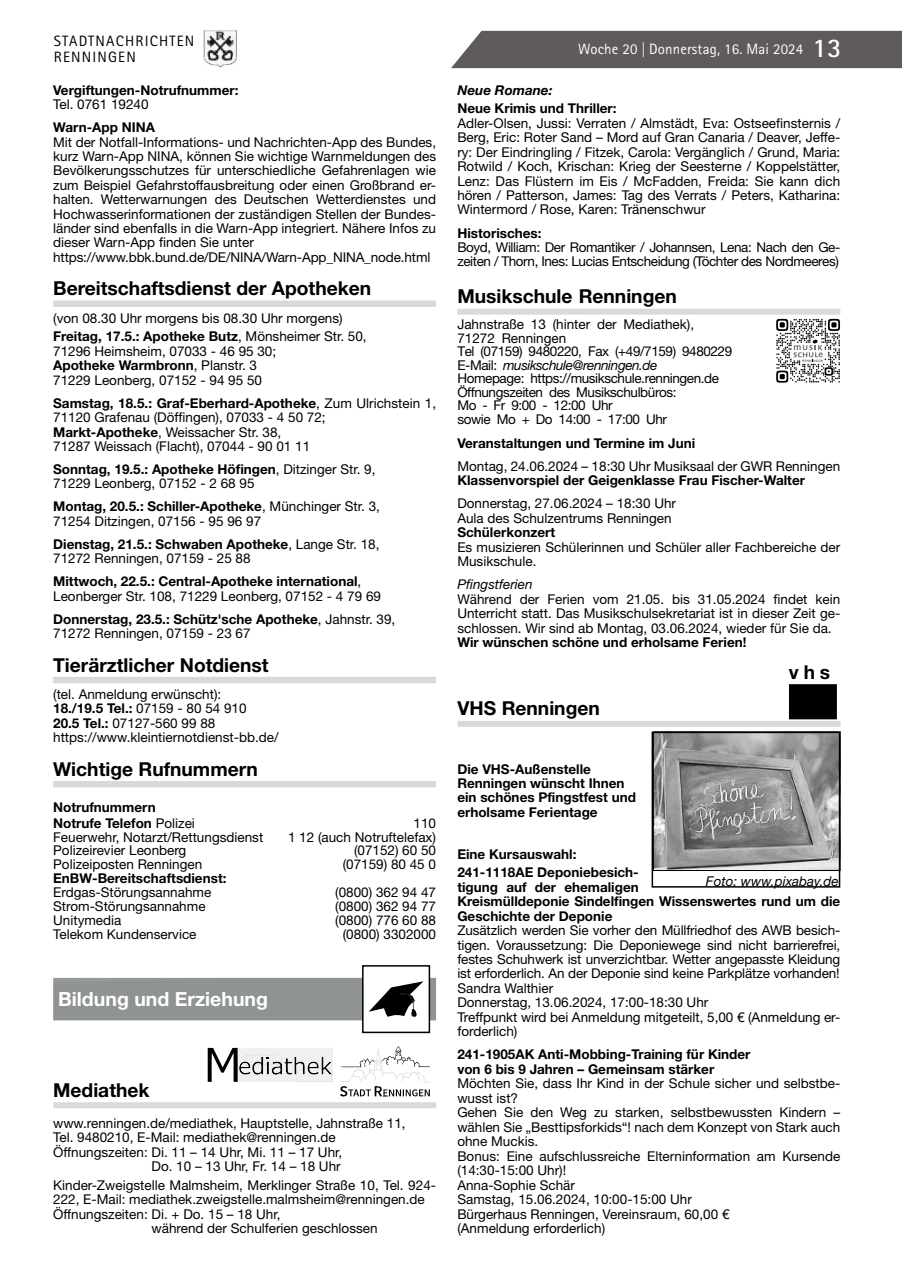
<style>
.page{position:relative;width:902px;height:1280px;background:#fff}
.page>*{position:absolute;margin:0;border:0;box-sizing:border-box;transform-origin:0 0}
.t1{font:700 19.5px "Helvetica Neue";color:#fff}
.t2{font:700 19.2px "Helvetica Neue LT Pro";color:#000}
.t3{font:700 19.2px "Helvetica Neue";color:#000}
.t4{font:15px "Rotis Sans Serif Std";letter-spacing:.01em;color:#fff}
.t5{font:15px/16.5px "Rotis Sans Serif Std";letter-spacing:.08em;color:#000}
.t6{font:13.5px/14.4px "Helvetica Neue LT Pro";color:#000}
.t7{font:700 13.5px/14.4px "Helvetica Neue LT Pro";color:#000}
.t8{font:13.5px/13.5px "Helvetica Neue";letter-spacing:-.03em;color:#000}
.t9{font:13.5px/14.4px "Helvetica Neue LT Pro";letter-spacing:-.03em;color:#000}
.t10{font:italic 13.5px "Helvetica Neue LT Pro";color:#000}
.t11{font:italic 700 13.5px "Helvetica Neue LT Pro";color:#000}
.s1{font-family:"Helvetica Neue LT Pro";font-weight:300}
.s2{font-weight:700;font-size:27px}
.s3{font-weight:700}
.s4{font-weight:400}
.s5{font-style:italic}
</style>
<div class="page">
<img style="left:204px;top:30px;width:33px;height:38px">
<div style="left:451px;top:31px;width:450px;height:37px;background:#5f5a5b"></div>
<div style="left:53px;top:300px;width:383px;height:7px;background:#d9d9d9"></div>
<div style="left:53px;top:677px;width:383px;height:6px;background:#d9d9d9"></div>
<div style="left:53px;top:781px;width:383px;height:6px;background:#d9d9d9"></div>
<div style="left:362px;top:965px;width:68px;height:68px;border:2px solid #000"></div>
<svg style="left:53px;top:978px;width:383px;height:42px;background:#939596"></svg>
<svg style="left:340px;top:1045px;width:90px;height:52px"></svg>
<svg style="left:208px;top:1048px;width:125px;height:34px"></svg>
<div style="left:53px;top:1102px;width:383px;height:6px;background:#d9d9d9"></div>
<svg style="left:776px;top:319px;width:63px;height:64px"></svg>
<div style="left:457px;top:309px;width:383px;height:6px;background:#dadadb"></div>
<div style="left:788px;top:684px;width:48px;height:35px;background:#000"></div>
<div style="left:457px;top:721px;width:383px;height:6px;background:#d9d9d9"></div>
<img style="left:655px;top:735px;width:182px;height:134px">
<div style="left:651px;top:732px;width:189px;height:156px;border:2px solid #000"></div>
<p class="t5" style="left:54px;top:32px;width:142px">STADTNACHRICHTEN<br>RENNINGEN</p>
<p class="t4" style="left:578px;top:40px;width:264px">Woche 20 <span class="s1">|</span> Donnerstag, 16. Mai 2024 <span class="s2">13</span></p>
<p class="t7" style="left:53px;top:82px;width:187px">Vergiftungen-Notrufnummer:</p>
<p class="t6" style="left:53px;top:97px;width:97px">Tel. 0761 19240</p>
<p class="t7" style="left:53px;top:120px;width:103px">Warn-App NINA</p>
<p class="t6" style="left:53px;top:134px;width:384px">Mit der Notfall-Informations- und Nachrichten-App des Bundes, kurz Warn-App NINA, können Sie wichtige Warnmeldungen des Bevölkerungsschutzes für unterschiedliche Gefahrenlagen wie zum Beispiel Gefahrstoffausbreitung oder einen Großbrand er&shy;halten. Wetterwarnungen des Deutschen Wetterdienstes und Hochwasserinformationen der zuständigen Stellen der Bundes&shy;länder sind ebenfalls in die Warn-App integriert. Nähere Infos zu dieser Warn-App finden Sie unter https://www.bbk.bund.de/DE/NINA/Warn-App_NINA_node.html</p>
<h2 class="t2" style="left:53px;top:277px;width:319px">Bereitschaftsdienst der Apotheken</h2>
<p class="t6" style="left:53px;top:308px;width:315px;line-height:18.8px">(von 08.30 Uhr morgens bis 08.30 Uhr morgens)<br><span class="s3">Freitag, 17.5.: Apotheke Butz</span>, Mönsheimer Str. 50,</p>
<p class="t6" style="left:53px;top:343px;width:224px">71296 Heimsheim, 07033 - 46 95 30;<br><span class="s3">Apotheke Warmbronn</span>, Planstr. 3<br>71229 Leonberg, 07152 - 94 95 50</p>
<p class="t6" style="left:53px;top:395px;width:384px"><span class="s3">Samstag, 18.5.: Graf-Eberhard-Apotheke</span>, Zum Ulrichstein 1, 71120 Grafenau (Döffingen), 07033 - 4 50 72; <span class="s3">Markt-Apotheke</span>, Weissacher Str. 38,<br>71287 Weissach (Flacht), 07044 - 90 01 11</p>
<p class="t6" style="left:53px;top:462px;width:324px"><span class="s3">Sonntag, 19.5.: Apotheke Höfingen</span>, Ditzinger Str. 9,<br>71229 Leonberg, 07152 - 2 68 95</p>
<p class="t6" style="left:53px;top:499px;width:328px"><span class="s3">Montag, 20.5.: Schiller-Apotheke</span>, Münchinger Str. 3,<br>71254 Ditzingen, 07156 - 95 96 97</p>
<p class="t6" style="left:53px;top:536px;width:328px"><span class="s3">Dienstag, 21.5.: Schwaben Apotheke</span>, Lange Str. 18,<br>71272 Renningen, 07159 - 25 88</p>
<p class="t7" style="left:53px;top:574px;width:329px">Mittwoch, 22.5.: Central-Apotheke international<span class="s4">,<br>Leonberger Str. 108, 71229 Leonberg, 07152 - 4 79 69</span></p>
<p class="t6" style="left:53px;top:611px;width:343px"><span class="s3">Donnerstag, 23.5.: Schütz'sche Apotheke</span>, Jahnstr. 39,<br>71272 Renningen, 07159 - 23 67</p>
<h2 class="t2" style="left:53px;top:653px;width:217px">Tierärztlicher Notdienst</h2>
<p class="t6" style="left:53px;top:687px;width:227px">(tel. Anmeldung erwünscht):<br><span class="s3">18./19.5 Tel.:</span> 07159 - 80 54 910<br><span class="s3">20.5 Tel.:</span> 07127-560 99 88 https://www.kleintiernotdienst-bb.de/</p>
<h2 class="t2" style="left:53px;top:757px;width:206px">Wichtige Rufnummern</h2>
<p class="t7" style="left:53px;top:798px;width:143px;line-height:16px">Notrufnummern<br>Notrufe Telefon <span class="s4">Polizei</span></p>
<p class="t11" style="left:457px;top:82px;width:97px">Neue Romane:</p>
<p class="t7" style="left:457px;top:101px;width:161px">Neue Krimis und Thriller:</p>
<p class="t6" style="left:457px;top:116px;width:384px;text-align:justify">Adler-Olsen, Jussi: Verraten / Almstädt, Eva: Ostseefinsternis / Berg, Eric: Roter Sand – Mord auf Gran Canaria / Deaver, Jeffe&shy;ry: Der Eindringling / Fitzek, Carola: Vergänglich / Grund, Maria:<br>Rotwild / Koch, Krischan: Krieg der Seesterne / Koppelstätter, Lenz: Das Flüstern im Eis / McFadden, Freida: Sie kann dich hören / Patterson, James: Tag des Verrats / Peters, Katharina:<br>Wintermord / Rose, Karen: Tränenschwur</p>
<p class="t7" style="left:457px;top:225px;width:86px">Historisches:</p>
<p class="t9" style="left:457px;top:240px;width:384px">Boyd, William: Der Romantiker / Johannsen, Lena: Nach den Ge&shy;zeiten / Thorn, Ines: Lucias Entscheidung (Töchter des Nordmeeres)</p>
<h2 class="t3" style="left:457px;top:284px;width:221px">Musikschule Renningen</h2>
<p class="t8" style="left:457px;top:317px;width:276px">Jahnstraße 13 (hinter der Mediathek), 71272 Renningen<br>Tel (07159) 9480220, Fax (+49/7159) 9480229<br>E-Mail: <span class="s5">musikschule@renningen.de<br></span>Homepage: https://musikschule.renningen.de Öffnungszeiten des Musikschulbüros:<br>Mo - Fr 9:00 - 12:00 Uhr<br>sowie Mo + Do 14:00 - 17:00 Uhr</p>
<p class="t7" style="left:457px;top:435px;width:239px">Veranstaltungen und Termine im Juni</p>
<p class="t6" style="left:457px;top:458px;width:384px">Montag, 24.06.2024 – 18:30 Uhr Musiksaal der GWR Renningen</p>
<p class="t7" style="left:457px;top:473px;width:349px">Klassenvorspiel der Geigenklasse Frau Fischer-Walter</p>
<p class="t6" style="left:457px;top:496px;width:220px">Donnerstag, 27.06.2024 – 18:30 Uhr<br>Aula des Schulzentrums Renningen</p>
<p class="t7" style="left:457px;top:525px;width:99px">Schülerkonzert</p>
<p class="t6" style="left:457px;top:539px;width:384px">Es musizieren Schülerinnen und Schüler aller Fachbereiche der<br>Musikschule.</p>
<p class="t10" style="left:457px;top:576px;width:77px">Pfingstferien</p>
<p class="t6" style="left:457px;top:591px;width:384px;text-align:justify">Während der Ferien vom 21.05. bis 31.05.2024 findet kein Unterricht statt. Das Musikschulsekretariat ist in dieser Zeit ge&shy;schlossen. Wir sind ab Montag, 03.06.2024, wieder für Sie da.</p>
<p class="t7" style="left:457px;top:635px;width:290px">Wir wünschen schöne und erholsame Ferien!</p>
<h2 class="t3" style="left:788px;top:661px;width:43px">vhs</h2>
<h2 class="t3" style="left:457px;top:696px;width:144px">VHS Renningen</h2>
<p class="t7" style="left:457px;top:761px;width:180px">Die VHS-Außenstelle<br>Renningen wünscht Ihnen ein schönes Pfingstfest und erholsame Ferientage</p>
<p class="t7" style="left:457px;top:844px;width:183px;line-height:18.8px">Eine Kursauswahl:<br>241-1118AE Deponiebesich-</p>
<p class="t7" style="left:457px;top:879px;width:384px">tigung auf der ehemaligen<br>Kreismülldeponie Sindelfingen Wissenswertes rund um die<br>Geschichte der Deponie</p>
<p class="t6" style="left:457px;top:923px;width:384px">Zusätzlich werden Sie vorher den Müllfriedhof des AWB besich&shy;tigen. Voraussetzung: Die Deponiewege sind nicht barrierefrei, festes Schuhwerk ist unverzichtbar. Wetter angepasste Kleidung ist erforderlich. An der Deponie sind keine Parkplätze vorhanden!<br>Sandra Walthier<br>Donnerstag, 13.06.2024, 17:00-18:30 Uhr<br>Treffpunkt wird bei Anmeldung mitgeteilt, 5,00 € (Anmeldung er&shy;forderlich)</p>
<p class="t7" style="left:457px;top:1047px;width:294px">241-1905AK Anti-Mobbing-Training für Kinder von 6 bis 9 Jahren – Gemeinsam stärker</p>
<p class="t6" style="left:457px;top:1076px;width:384px">Möchten Sie, dass Ihr Kind in der Schule sicher und selbstbe&shy;wusst ist?<br>Gehen Sie den Weg zu starken, selbstbewussten Kindern – wählen Sie „Besttipsforkids“! nach dem Konzept von Stark auch ohne Muckis.<br>Bonus: Eine aufschlussreiche Elterninformation am Kursende (14:30-15:00 Uhr)!<br>Anna-Sophie Schär<br>Samstag, 15.06.2024, 10:00-15:00 Uhr<br>Bürgerhaus Renningen, Vereinsraum, 60,00 €<br>(Anmeldung erforderlich)</p>
<p class="t6" style="left:413px;top:815px;width:24px">110</p>
<p class="t6" style="left:53px;top:829px;width:211px">Feuerwehr, Notarzt/Rettungsdienst</p>
<p class="t6" style="left:288px;top:829px;width:150px">1 12 (auch Notruftelefax)</p>
<p class="t6" style="left:53px;top:843px;width:135px">Polizeirevier Leonberg</p>
<p class="t6" style="left:354px;top:843px;width:84px">(07152) 60 50</p>
<p class="t6" style="left:53px;top:857px;width:150px">Polizeiposten Renningen</p>
<p class="t6" style="left:343px;top:857px;width:95px">(07159) 80 45 0</p>
<p class="t7" style="left:53px;top:871px;width:175px">EnBW-Bereitschaftsdienst:</p>
<p class="t6" style="left:53px;top:885px;width:160px">Erdgas-Störungsannahme</p>
<p class="t6" style="left:335px;top:885px;width:102px">(0800) 362 94 47</p>
<p class="t6" style="left:53px;top:899px;width:154px">Strom-Störungsannahme</p>
<p class="t6" style="left:335px;top:899px;width:102px">(0800) 362 94 77</p>
<p class="t6" style="left:53px;top:912px;width:70px">Unitymedia</p>
<p class="t6" style="left:335px;top:912px;width:102px">(0800) 776 60 88</p>
<p class="t6" style="left:53px;top:926px;width:145px">Telekom Kundenservice</p>
<p class="t6" style="left:343px;top:926px;width:95px">(0800) 3302000</p>
<p class="t10" style="left:705px;top:873px;width:134px">Foto: www.pixabay.de</p>
<h1 class="t1" style="left:58px;top:986px;width:211px">Bildung und Erziehung</h1>
<h2 class="t3" style="left:53px;top:1078px;width:98px">Mediathek</h2>
<p class="t6" style="left:53px;top:1115px;width:354px">www.renningen.de/mediathek, Hauptstelle, Jahnstraße 11,</p>
<p class="t6" style="left:53px;top:1130px;width:284px">Tel. 9480210, E-Mail: mediathek@renningen.de</p>
<p class="t6" style="left:53px;top:1144px;width:290px">Öffnungszeiten: Di. 11 – 14 Uhr, Mi. 11 – 17 Uhr,</p>
<p class="t6" style="left:151px;top:1159px;width:191px">Do. 10 – 13 Uhr, Fr. 14 – 18 Uhr</p>
<p class="t6" style="left:53px;top:1177px;width:384px">Kinder-Zweigstelle Malmsheim, Merklinger Straße 10, Tel. 924-</p>
<p class="t6" style="left:53px;top:1192px;width:373px">222, E-Mail: mediathek.zweigstelle.malmsheim@renningen.de</p>
<p class="t6" style="left:53px;top:1206px;width:229px">Öffnungszeiten: Di. + Do. 15 – 18 Uhr,</p>
<p class="t6" style="left:151px;top:1221px;width:228px">während der Schulferien geschlossen</p>
</div>
